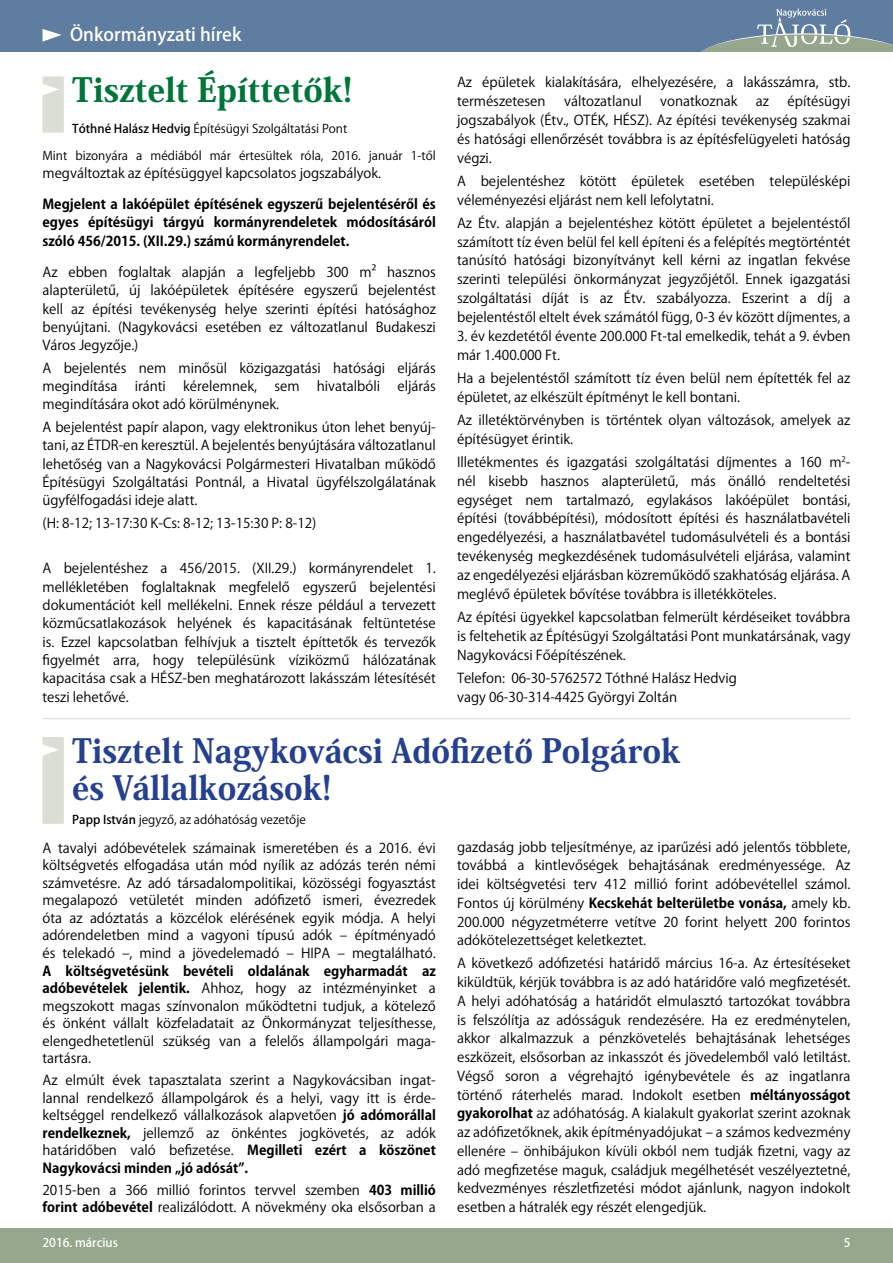
<style>
.page{position:relative;width:893px;height:1263px;background:#fff}
.page>*{position:absolute;margin:0;border:0;box-sizing:border-box;transform-origin:0 0}
.t1{font:800 33px/37.5px "Koz Min Pr 6 N";color:#25408f;scale:.96 1}
.t2{font:800 33px "Koz Min Pr 6 N";color:#007539}
.t3{font:500 18px "Koz Go Pr 6 N";color:#fff}
.t4{font:13.5px/18.9px "Koz Go Pr 6 N";color:#000;text-align:justify}
.t5{font:700 13.5px/18.3px "Koz Go Pr 6 N";color:#000;text-align:justify}
.t6{font:12px "Koz Go Pr 6 N";color:#000}
.t7{font:500 12px "Koz Go Pr 6 N";color:#fff}
.s1{font-weight:500}
.s2{font-weight:700}
</style>
<div class="page">
<div style="left:0;top:1229px;width:893px;height:34px;background:#96a78e"></div>
<div style="left:0;top:0;width:893px;height:51px;background:#5f7d9f"></div>
<svg style="left:43px;top:29px;width:19px;height:13px"></svg>
<svg style="left:702px;top:9px;width:191px;height:42px"></svg>
<svg style="left:43px;top:77px;width:21px;height:56px"></svg>
<div style="left:43px;top:737px;width:21px;height:87px;background:#dbded5"></div>
<hr style="left:43px;top:718px;width:807px;height:1px;background:#96a78e">
<h2 class="t3" style="left:70px;top:25px;width:173px">Önkormányzati hírek</h2>
<h1 class="t2" style="left:72px;top:72px;width:282px">Tisztelt Építtetők!</h1>
<p class="t6" style="left:72px;top:121px;width:277px"><span class="s1">Tóthné Halász Hedvig</span> Építésügyi Szolgáltatási Pont</p>
<p class="t6" style="left:43px;top:148px;width:395px">Mint bizonyára a médiából már értesültek róla, 2016. január 1-től</p>
<p class="t4" style="left:43px;top:164px;width:340px">megváltoztak az építésüggyel kapcsolatos jogszabályok.</p>
<p class="t5" style="left:43px;top:195px;width:395px">Megjelent a lakóépület építésének egyszerű bejelentéséről és egyes építésügyi tárgyú kormányrendeletek módosításáról szóló 456/2015. (XII.29.) számú kormányrendelet.</p>
<p class="t4" style="left:43px;top:263px;width:395px;line-height:18.3px">Az ebben foglaltak alapján a legfeljebb 300 m² hasznos alapterületű, új lakóépületek építésére egyszerű bejelentést kell az építési tevékenység helye szerinti építési hatósághoz benyújtani. (Nagykovácsi esetében ez változatlanul Budakeszi Város Jegyzője.)</p>
<p class="t4" style="left:43px;top:359px;width:395px;line-height:18.3px">A bejelentés nem minősül közigazgatási hatósági eljárás megindítása</p>
<p class="t4" style="left:135px;top:377px;width:33px">iránti</p>
<p class="t4" style="left:183px;top:377px;width:75px">kérelemnek,</p>
<p class="t4" style="left:274px;top:377px;width:27px">sem</p>
<p class="t4" style="left:317px;top:377px;width:65px">hivatalbóli</p>
<p class="t4" style="left:397px;top:377px;width:40px">eljárás</p>
<p class="t4" style="left:43px;top:393px;width:395px;line-height:22.6px">megindítására okot adó körülménynek.<br>A bejelentést papír alapon, vagy elektronikus úton lehet benyúj-</p>
<p class="t4" style="left:43px;top:437px;width:395px;line-height:18.3px">tani, az ÉTDR-en keresztül. A bejelentés benyújtására változatlanul lehetőség van a Nagykovácsi Polgármesteri Hivatalban működő Építésügyi Szolgáltatási Pontnál, a Hivatal ügyfélszolgálatának ügyfélfogadási ideje alatt.</p>
<p class="t4" style="left:43px;top:514px;width:275px">(H: 8-12; 13-17:30 K-Cs: 8-12; 13-15:30 P: 8-12)</p>
<p class="t4" style="left:43px;top:559px;width:395px;line-height:18.3px">A bejelentéshez a 456/2015. (XII.29.) kormányrendelet 1. mellékletében foglaltaknak megfelelő egyszerű bejelentési dokumentációt kell mellékelni. Ennek része például a tervezett közműcsatlakozások helyének és kapacitásának feltüntetése is. Ezzel kapcsolatban felhívjuk a tisztelt építtetők és tervezők figyelmét arra, hogy településünk víziközmű hálózatának kapacitása csak a HÉSZ-ben meghatározott lakásszám létesítését teszi lehetővé.</p>
<p class="t4" style="left:457px;top:73px;width:395px">Az épületek kialakítására, elhelyezésére, a lakásszámra, stb. természetesen</p>
<p class="t4" style="left:564px;top:92px;width:79px">változatlanul</p>
<p class="t4" style="left:660px;top:92px;width:79px">vonatkoznak</p>
<p class="t4" style="left:756px;top:92px;width:15px">az</p>
<p class="t4" style="left:457px;top:92px;width:395px;text-indent:330px">építésügyi jogszabályok (Étv., OTÉK, HÉSZ). Az építési tevékenység szakmai és hatósági ellenőrzését továbbra is az építésfelügyeleti hatóság végzi.</p>
<p class="t4" style="left:457px;top:172px;width:395px">A bejelentéshez kötött épületek esetében településképi véleményezési eljárást nem kell lefolytatni.</p>
<p class="t4" style="left:457px;top:214px;width:395px">Az Étv. alapján a bejelentéshez kötött épületet a bejelentéstől számított tíz éven belül fel kell építeni és a felépítés megtörténtét tanúsító hatósági bizonyítványt kell kérni az ingatlan fekvése szerinti települési önkormányzat jegyzőjétől. Ennek igazgatási szolgáltatási díját is az Étv. szabályozza. Eszerint a díj a bejelentéstől eltelt évek számától függ, 0-3 év között díjmentes, a</p>
<p class="t4" style="left:457px;top:327px;width:395px">3. év kezdetétől évente 200.000 Ft-tal emelkedik, tehát a 9. évben már 1.400.000 Ft.</p>
<p class="t4" style="left:457px;top:369px;width:395px">Ha a bejelentéstől számított tíz éven belül nem építették fel az épületet, az elkészült építményt le kell bontani.</p>
<p class="t4" style="left:457px;top:411px;width:395px">Az illetéktörvényben is történtek olyan változások, amelyek az építésügyet érintik.</p>
<p class="t4" style="left:457px;top:453px;width:395px">Illetékmentes és igazgatási szolgáltatási díjmentes a 160 m<sup>2</sup>- nél kisebb hasznos alapterületű, más önálló rendeltetési egységet nem tartalmazó, egylakásos lakóépület bontási, építési (továbbépítési), módosított építési és használatbavételi engedélyezési, a használatbavétel tudomásulvételi és a bontási tevékenység megkezdésének tudomásulvételi eljárása, valamint az engedélyezési eljárásban közreműködő szakhatóság eljárása. A meglévő épületek bővítése továbbra is illetékköteles.</p>
<p class="t4" style="left:457px;top:608px;width:395px">Az építési ügyekkel kapcsolatban felmerült kérdéseiket továbbra is feltehetik az Építésügyi Szolgáltatási Pont munkatársának, vagy Nagykovácsi Főépítészének.</p>
<p class="t4" style="left:457px;top:669px;width:281px">Telefon: 06-30-5762572 Tóthné Halász Hedvig vagy 06-30-314-4425 Györgyi Zoltán</p>
<h1 class="t1" style="left:72px;top:733px;width:635px">Tisztelt Nagykovácsi Adófizető Polgárok és Vállalkozások!</h1>
<p class="t6" style="left:72px;top:813px;width:235px"><span class="s1">Papp István</span> jegyző, az adóhatóság vezetője</p>
<p class="t4" style="left:43px;top:839px;width:395px;line-height:17.5px">A tavalyi adóbevételek számainak ismeretében és a 2016. évi költségvetés elfogadása után mód nyílik az adózás terén némi számvetésre. Az adó társadalompolitikai, közösségi fogyasztást megalapozó vetületét minden adófizető ismeri, évezredek óta az adóztatás a közcélok elérésének egyik módja. A helyi adórendeletben mind a vagyoni típusú adók – építményadó és telekadó –, mind a jövedelemadó – HIPA – megtalálható.</p>
<p class="t4" style="left:43px;top:962px;width:395px;line-height:17.5px"><span class="s2">A költségvetésünk bevételi oldalának egyharmadát az adóbevételek jelentik.</span> Ahhoz, hogy az intézményinket a megszokott magas színvonalon működtetni tudjuk, a kötelező és önként vállalt közfeladatait az Önkormányzat teljesíthesse, elengedhetetlenül szükség van a felelős állampolgári maga&shy;tartásra.</p>
<p class="t4" style="left:43px;top:1071px;width:395px;line-height:17.5px">Az elmúlt évek tapasztalata szerint a Nagykovácsiban ingat&shy;lannal rendelkező állampolgárok és a helyi, vagy itt is érde&shy;keltséggel rendelkező vállalkozások alapvetően <span class="s2">jó adómorállal rendelkeznek,</span> jellemző az önkéntes jogkövetés, az adók határidőben való befizetése. <span class="s2">Megilleti ezért a köszönet Nagykovácsi minden „jó adósát”.</span></p>
<p class="t4" style="left:43px;top:1181px;width:395px;line-height:17.5px">2015-ben a 366 millió forintos tervvel szemben <span class="s2">403 millió forint adóbevétel</span> realizálódott. A növekmény oka elsősorban a</p>
<p class="t4" style="left:457px;top:838px;width:395px">gazdaság jobb teljesítménye, az iparűzési adó jelentős többlete, továbbá a kintlevőségek behajtásának eredményessége. Az idei költségvetési terv 412 millió forint adóbevétellel számol.<br>Fontos új körülmény <span class="s2">Kecskehát belterületbe vonása,</span> amely kb.<br>200.000 négyzetméterre vetítve 20 forint helyett 200 forintos adókötelezettséget keletkeztet.</p>
<p class="t4" style="left:457px;top:954px;width:395px">A következő adófizetési határidő március 16-a. Az értesítéseket kiküldtük, kérjük továbbra is az adó határidőre való megfizetését.<br>A helyi adóhatóság a határidőt elmulasztó tartozókat továbbra is felszólítja az adósságuk rendezésére. Ha ez eredménytelen, akkor alkalmazzuk a pénzkövetelés behajtásának lehetséges eszközeit, elsősorban az inkasszót és jövedelemből való letiltást.<br>Végső soron a végrehajtó igénybevétele és az ingatlanra történő ráterhelés marad. Indokolt esetben <span class="s2">méltányosságot gyakorolhat</span> az adóhatóság. A kialakult gyakorlat szerint azoknak az adófizetőknek, akik építményadójukat – a számos kedvezmény ellenére – önhibájukon kívüli okból nem tudják fizetni, vagy az adó megfizetése maguk, családjuk megélhetését veszélyeztetné, kedvezményes részletfizetési módot ajánlunk, nagyon indokolt esetben a hátralék egy részét elengedjük.</p>
<p class="t7" style="left:43px;top:1236px;width:77px">2016. március</p>
<p class="t7" style="left:844px;top:1236px;width:8px">5</p>
</div>
